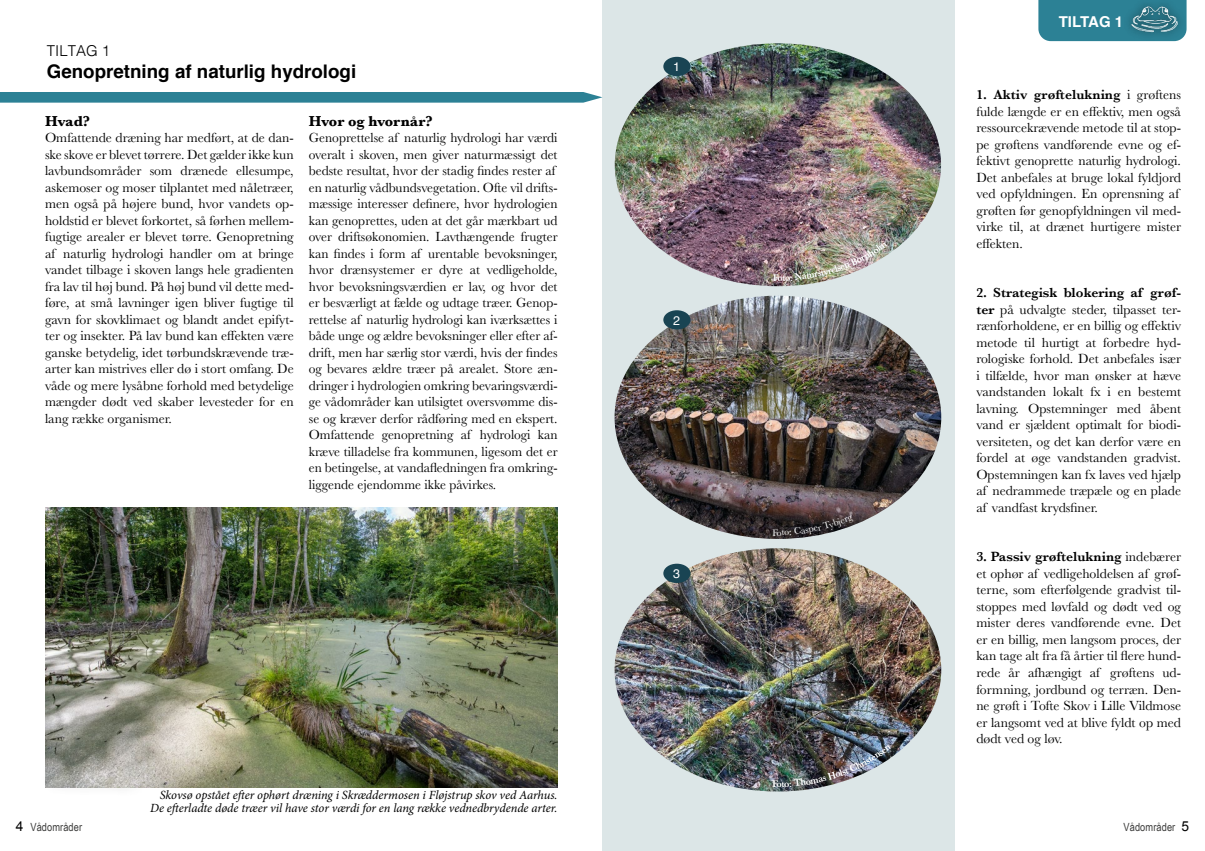
<style>
.page{position:relative;width:1205px;height:851px;background:#fff}
.page>*{position:absolute;margin:0;border:0;box-sizing:border-box;transform-origin:0 0}
.Overskrift{font:700 18.75px "Helvetica";color:#000}
.Underoverskrifter{font:700 15px "Baskerville";color:#000}
.Overskrift-2{font:700 15px "Helvetica";color:#fff}
.Overskrift-3{font:300 15px "Helvetica";color:#000}
.Brødtekst{font:13.75px/16.5px "Baskerville";color:#000;text-align:justify}
.Billedtekster{font:italic 12.5px "Minion Pro";letter-spacing:-.005em;color:#000}
.Billedtekster-2{font:12.5px "Helvetica";color:#fff}
.t1{font:11.25px "Arial Narrow";letter-spacing:.01em;color:#3c3c3b}
.s1{font-weight:600}
.s2{font-family:"Arial";font-size:13.75px;color:#000}
</style>
<div class="page">
<div style="left:602px;top:0;width:353px;height:850px;background:#dce6e7"></div>
<svg style="left:0;top:92px;width:602px;height:11px"></svg>
<div style="left:1038px;top:0;width:84px;height:41px;background:#2c8195"></div>
<div style="left:1122px;top:0;width:64px;height:41px;background:#2b7f93"></div>
<img style="left:1130px;top:5px;width:49px;height:28px">
<img style="left:615px;top:43px;width:326px;height:243px">
<img style="left:614px;top:295px;width:327px;height:244px">
<img style="left:614px;top:548px;width:327px;height:243px">
<div style="left:663px;top:57px;width:27px;height:19px;background:#194453;border-radius:50%"></div>
<div style="left:663px;top:310px;width:27px;height:19px;background:#194453;border-radius:50%"></div>
<div style="left:663px;top:563px;width:27px;height:20px;background:#194453;border-radius:50%"></div>
<div style="left:39px;top:759px;width:109px;height:38px;background:#000;opacity:.75"></div>
<img style="left:45px;top:507px;width:512px;height:280px">
<img style="left:773px;top:242px;width:114px;height:39px">
<img style="left:772px;top:744px;width:119px;height:43px">
<svg style="left:772px;top:515px;width:82px;height:20px"></svg>
<p class="Overskrift-3" style="left:47px;top:38px;width:65px">TILTAG 1</p>
<p class="Overskrift" style="left:47px;top:57px;width:311px">Genopretning af naturlig hydrologi</p>
<p class="Underoverskrifter" style="left:45px;top:110px;width:47px">Hvad?</p>
<p class="Brødtekst" style="left:45px;top:129px;width:250px">Omfattende dræning har medført, at de dan&shy;ske skove er blevet tørrere. Det gælder ikke kun lavbundsområder som drænede ellesumpe, askemoser og moser tilplantet med nåletræer, men også på højere bund, hvor vandets op&shy;holdstid er blevet forkortet, så førhen mellem&shy;fugtige arealer er blevet tørre. Genopretning af naturlig hydrologi handler om at bringe vandet tilbage i skoven langs hele gradienten fra lav til høj bund. På høj bund vil dette med&shy;føre, at små lavninger igen bliver fugtige til gavn for skovklimaet og blandt andet epifyt&shy;ter og insekter. På lav bund kan effekten være ganske betydelig, idet tørbundskrævende træ&shy;arter kan mistrives eller dø i stort omfang. De våde og mere lysåbne forhold med betydelige mængder dødt ved skaber levesteder for en lang række organismer.</p>
<p class="Underoverskrifter" style="left:309px;top:110px;width:125px">Hvor og hvornår?</p>
<p class="Brødtekst" style="left:309px;top:129px;width:250px;text-align:left">Genoprettelse af naturlig hydrologi har værdi overalt i skoven, men giver naturmæssigt det bedste resultat, hvor der stadig findes rester af en naturlig vådbundsvegetation. Ofte vil drifts&shy;mæssige interesser definere, hvor hydrologien kan genoprettes, uden at det går mærkbart ud over driftsøkonomien. Lavthængende frugter kan findes i form af urentable bevoksninger, hvor drænsystemer er dyre at vedligeholde, hvor bevoksningsværdien er lav, og hvor det er besværligt at fælde og udtage træer. Genop&shy;rettelse af naturlig hydrologi kan iværksættes i både unge og ældre bevoksninger eller efter af&shy;drift, men har særlig stor værdi, hvis der findes og bevares ældre træer på arealet. Store æn&shy;dringer i hydrologien omkring bevaringsværdi&shy;ge vådområder kan utilsigtet oversvømme dis&shy;se og kræver derfor rådføring med en ekspert.<br>Omfattende genopretning af hydrologi kan kræve tilladelse fra kommunen, ligesom det er en betingelse, at vandafledningen fra omkring&shy;liggende ejendomme ikke påvirkes.</p>
<p class="Billedtekster" style="left:160px;top:786px;width:399px">Skovsø opstået efter ophørt dræning i Skræddermosen i Fløjstrup skov ved Aarhus.</p>
<p class="Billedtekster" style="left:150px;top:798px;width:409px">De efterladte døde træer vil have stor værdi for en lang række vednedbrydende arter.</p>
<p class="Billedtekster-2" style="left:673px;top:57px;width:8px">1</p>
<p class="Billedtekster-2" style="left:673px;top:310px;width:8px">2</p>
<p class="Billedtekster-2" style="left:673px;top:564px;width:8px">3</p>
<p class="Overskrift-2" style="left:1059px;top:9px;width:66px">TILTAG 1</p>
<p class="Brødtekst" style="left:976px;top:87px;width:206px;text-align:left"><span class="s1">1. Aktiv grøftelukning</span> i grøftens fulde længde er en effektiv, men også ressourcekrævende metode til at stop&shy;pe grøftens vandførende evne og ef&shy;fektivt genoprette naturlig hydrologi.<br>Det anbefales at bruge lokal fyldjord ved opfyldningen. En oprensning af grøften før genopfyldningen vil med&shy;virke til, at drænet hurtigere mister effekten.</p>
<p class="Brødtekst" style="left:976px;top:285px;width:206px"><span class="s1">2. Strategisk blokering af grøf&shy;ter</span> på udvalgte steder, tilpasset ter&shy;rænforholdene, er en billig og effektiv metode til hurtigt at forbedre hyd&shy;rologiske forhold. Det anbefales især i tilfælde, hvor man ønsker at hæve vandstanden lokalt fx i en bestemt lavning. Opstemninger med åbent vand er sjældent optimalt for biodi&shy;versiteten, og det kan derfor være en fordel at øge vandstanden gradvist.<br>Opstemningen kan fx laves ved hjælp af nedrammede træpæle og en plade af vandfast krydsfiner.</p>
<p class="Brødtekst" style="left:976px;top:549px;width:206px"><span class="s1">3. Passiv grøftelukning</span> indebærer et ophør af vedligeholdelsen af grøf&shy;terne, som efterfølgende gradvist til&shy;stoppes med løvfald og dødt ved og mister deres vandførende evne. Det er en billig, men langsom proces, der kan tage alt fra få årtier til flere hund&shy;rede år afhængigt af grøftens ud&shy;formning, jordbund og terræn. Den&shy;ne grøft i Tofte Skov i Lille Vildmose er langsomt ved at blive fyldt op med dødt ved og løv.</p>
<p class="t1" style="left:16px;top:819px;width:68px"><span class="s2">4</span> Vådområder</p>
<p class="t1" style="left:1123px;top:819px;width:67px">Vådområder <span class="s2">5</span></p>
</div>
